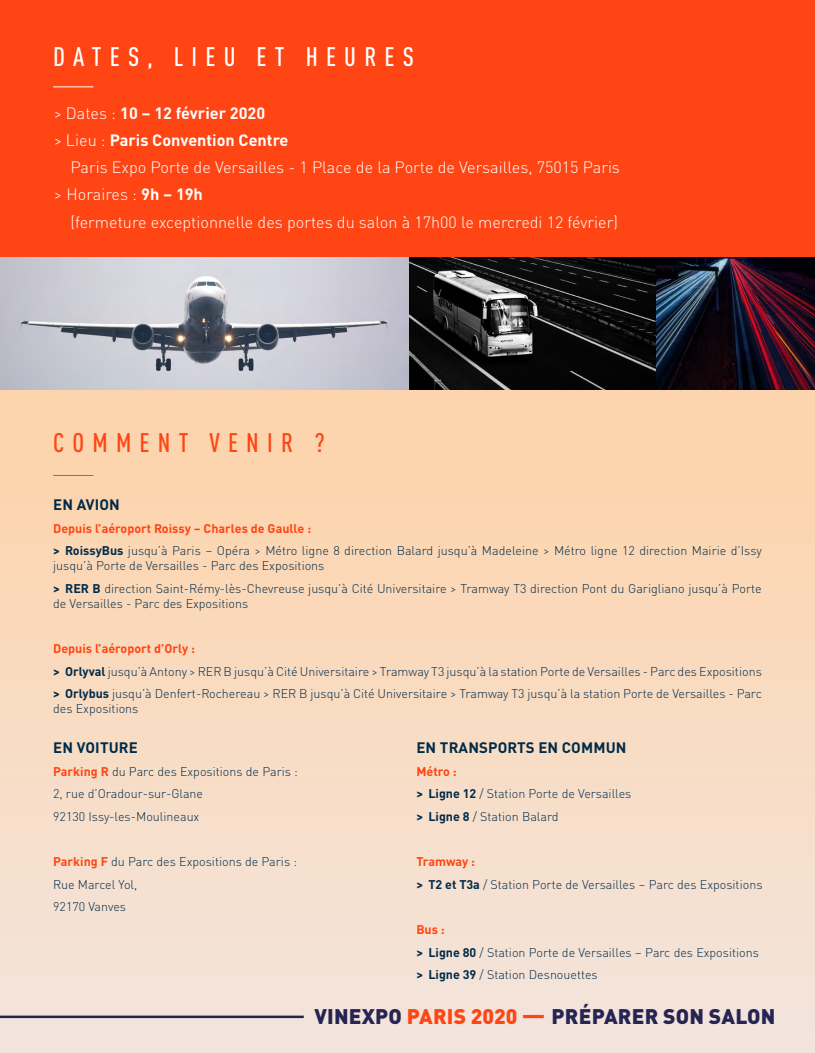
<style>
.page{position:relative;width:815px;height:1053px;background:#fff}
.page>*{position:absolute;margin:0;border:0;box-sizing:border-box;transform-origin:0 0}
.t1{font:500 condensed 26.5px "DINOT";letter-spacing:.31em;color:#fff}
.t2{font:500 condensed 26.5px "DINOT";letter-spacing:.31em;color:#ff4513}
.t3{font:900 20.88px "DINOT";letter-spacing:.01em;color:#252453}
.t4{font:300 16.25px "DINOT";color:#fff}
.t5{font:700 16.25px "DINOT";color:#fff}
.t6{font:700 15px "DINOT";letter-spacing:.01em;color:#002b49}
.t7{font:300 12.5px/22.6px "DINOT";color:#002b49}
.s1{font-weight:300}
.s2{font-weight:700}
.s3{font-weight:700;color:#ff4513}
.s4{color:#ff4513}
</style>
<div class="page">
<img style="left:655px;top:256px;width:160px;height:134px">
<img style="left:409px;top:256px;width:246px;height:134px">
<img style="left:0;top:256px;width:409px;height:134px">
<div style="left:0;top:390px;width:815px;height:662px;background:linear-gradient(to bottom,#fed3a9,#f3e5dd)"></div>
<div style="left:0;top:0;width:815px;height:256px;background:#ff4513"></div>
<hr style="left:53px;top:475px;width:40px;height:1px;background:#ff4513">
<hr style="left:53px;top:86px;width:40px;height:1px;background:#fff">
<hr style="left:0;top:1015px;width:304px;height:2px;background:#252453">
<h1 class="t1" style="left:53px;top:37px;width:362px">DATES, LIEU ET HEURES</h1>
<h3 class="t5" style="left:54px;top:100px;width:213px"><span class="s1">&gt; Dates :</span> 10 – 12 février 2020</h3>
<h3 class="t5" style="left:54px;top:128px;width:236px"><span class="s1">&gt; Lieu :</span> Paris Convention Centre</h3>
<h3 class="t4" style="left:70px;top:155px;width:551px">Paris Expo Porte de Versailles - 1 Place de la Porte de Versailles, 75015 Paris</h3>
<h3 class="t4" style="left:54px;top:182px;width:151px">&gt; Horaires : <span class="s2">9h – 19h</span></h3>
<h3 class="t4" style="left:70px;top:210px;width:549px">(fermeture exceptionnelle des portes du salon à 17h00 le mercredi 12 février)</h3>
<h1 class="t2" style="left:53px;top:424px;width:273px">COMMENT VENIR ?</h1>
<p class="t6" style="left:53px;top:493px;width:68px">EN AVION</p>
<p class="t7" style="left:53px;top:516px;width:710px"><span class="s3">Depuis l’aéroport Roissy – Charles de Gaulle :<br></span><span class="s2">&gt; RoissyBus</span> jusqu’à Paris – Opéra &gt; Métro ligne 8 direction Balard jusqu’à Madeleine &gt; Métro ligne 12 direction Mairie d’Issy</p>
<p class="t7" style="left:53px;top:553px;width:710px">jusqu’à Porte de Versailles - Parc des Expositions<br><span class="s2">&gt; RER B</span> direction Saint-Rémy-lès-Chevreuse jusqu’à Cité Universitaire &gt; Tramway T3 direction Pont du Garigliano jusqu’à Porte</p>
<p class="t7" style="left:53px;top:591px;width:197px">de Versailles - Parc des Expositions</p>
<p class="t7" style="left:53px;top:636px;width:710px"><span class="s3">Depuis l’aéroport d’Orly :<br></span><span class="s2">&gt; Orlyval</span> jusqu’à Antony &gt; RER B jusqu’à Cité Universitaire &gt; Tramway T3 jusqu’à la station Porte de Versailles - Parc des Expositions <span class="s2">&gt; Orlybus</span> jusqu’à Denfert-Rochereau &gt; RER B jusqu’à Cité Universitaire &gt; Tramway T3 jusqu’à la station Porte de Versailles - Parc</p>
<p class="t7" style="left:53px;top:696px;width:87px">des Expositions</p>
<p class="t6" style="left:53px;top:736px;width:86px">EN VOITURE</p>
<p class="t7" style="left:53px;top:759px;width:246px"><span class="s3">Parking R</span> du Parc des Expositions de Paris :<br>2, rue d’Oradour-sur-Glane<br>92130 Issy-les-Moulineaux</p>
<p class="t7" style="left:53px;top:849px;width:245px"><span class="s3">Parking F</span> du Parc des Expositions de Paris :<br>Rue Marcel Yol,<br>92170 Vanves</p>
<p class="t6" style="left:416px;top:736px;width:212px">EN TRANSPORTS EN COMMUN</p>
<p class="t7" style="left:416px;top:759px;width:217px"><span class="s3">Métro :<br></span><span class="s2">&gt; Ligne 12</span> / Station Porte de Versailles <span class="s2">&gt; Ligne 8</span> / Station Balard</p>
<p class="t7" style="left:416px;top:849px;width:348px"><span class="s3">Tramway :<br></span><span class="s2">&gt; T2 et T3a</span> / Station Porte de Versailles – Parc des Expositions</p>
<p class="t7" style="left:416px;top:917px;width:344px"><span class="s3">Bus :<br></span><span class="s2">&gt; Ligne 80</span> / Station Porte de Versailles – Parc des Expositions <span class="s2">&gt; Ligne 39</span> / Station Desnouettes</p>
<h2 class="t3" style="left:314px;top:999px;width:462px">VINEXPO <span class="s4">PARIS 2020 —</span> PRÉPARER SON SALON</h2>
</div>
